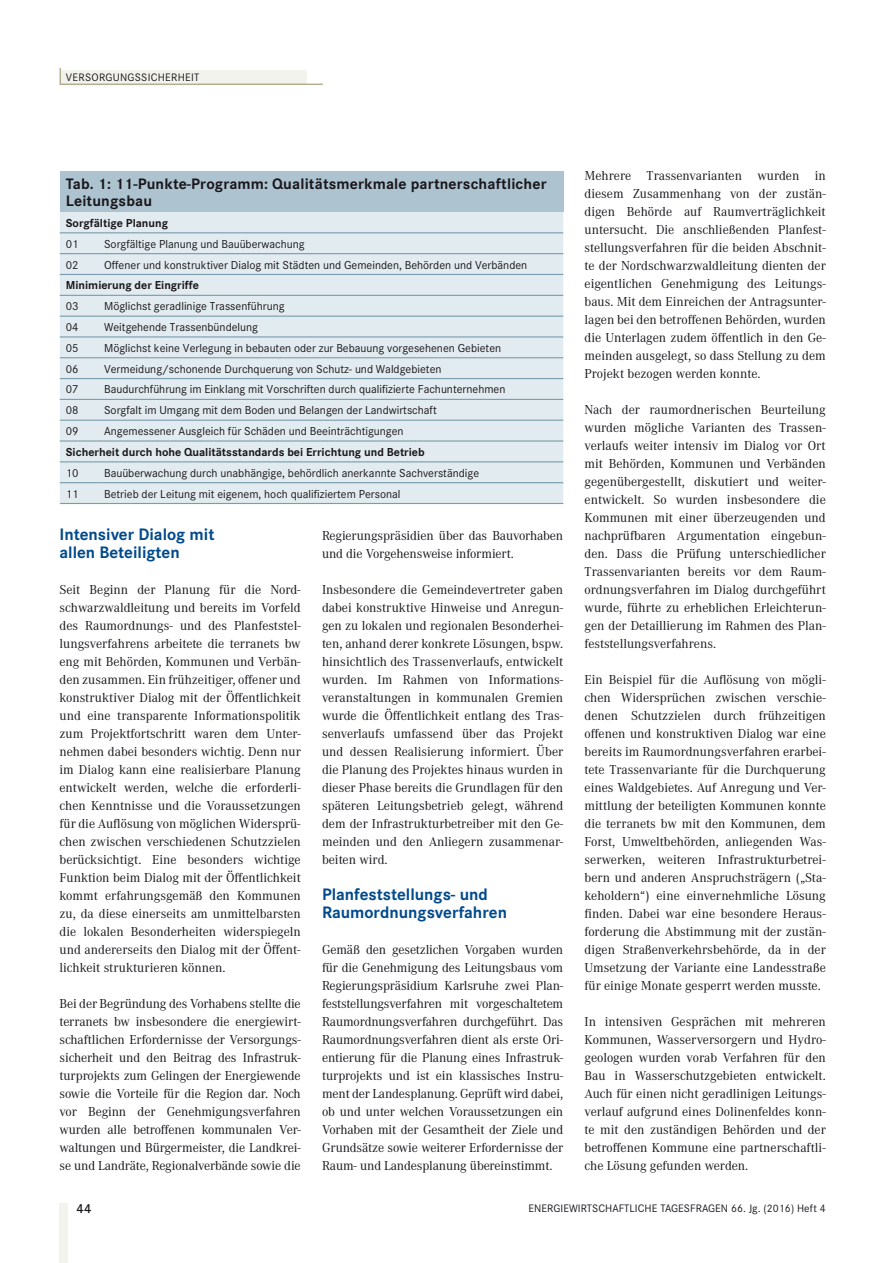
<style>
.page{position:relative;width:893px;height:1263px;background:#fff}
.page>*{position:absolute;margin:0;border:0;box-sizing:border-box;transform-origin:0 0}
.t1{font:700 17.25px/18px "Corporate S";color:#004a8c}
.t2{font:700 15.75px/16.5px "Corporate S";letter-spacing:.01em;color:#1a171c}
.t3{font:13.5px/18px "Corporate A";color:#1a171c;text-align:justify}
.t4{font:600 13.5px "Corporate S";color:#1a171c}
.t5{font:12px "Corporate S";color:#1a171c}
.t6{font:700 12px "Corporate S";color:#1a171c}
.t7{font:11.25px "Corporate S";letter-spacing:.005em;color:#1a171c}
.t8{font:11.25px "Corporate S";letter-spacing:.025em;color:#1a171c}
</style>
<div class="page">
<div style="left:60px;top:71px;width:247px;height:13px;background:#f3f3ed"></div>
<hr style="left:60px;top:84px;width:263px;height:1px;background:#b1af90">
<svg style="left:60px;top:68px;width:1px;height:16px"></svg>
<div style="left:60px;top:1203px;width:8px;height:60px;background:#f3f3ed"></div>
<div style="left:60px;top:172px;width:503px;height:40px;background:#adc3cf"></div>
<div style="left:60px;top:212px;width:503px;height:291px;background:#e2ebef"></div>
<hr style="left:60px;top:232px;width:38px;height:1px;background:#7a9cac">
<hr style="left:98px;top:232px;width:465px;height:1px;background:#7a9cac">
<hr style="left:60px;top:253px;width:38px;height:1px;background:#7a9cac">
<hr style="left:98px;top:253px;width:465px;height:1px;background:#7a9cac">
<hr style="left:60px;top:274px;width:38px;height:1px;background:#7a9cac">
<hr style="left:98px;top:274px;width:465px;height:1px;background:#7a9cac">
<hr style="left:60px;top:295px;width:38px;height:1px;background:#7a9cac">
<hr style="left:98px;top:295px;width:465px;height:1px;background:#7a9cac">
<hr style="left:60px;top:316px;width:38px;height:1px;background:#7a9cac">
<hr style="left:98px;top:316px;width:465px;height:1px;background:#7a9cac">
<hr style="left:60px;top:336px;width:38px;height:1px;background:#7a9cac">
<hr style="left:98px;top:336px;width:465px;height:1px;background:#7a9cac">
<hr style="left:60px;top:357px;width:38px;height:1px;background:#7a9cac">
<hr style="left:98px;top:357px;width:465px;height:1px;background:#7a9cac">
<hr style="left:60px;top:378px;width:38px;height:1px;background:#7a9cac">
<hr style="left:98px;top:378px;width:465px;height:1px;background:#7a9cac">
<hr style="left:60px;top:399px;width:38px;height:1px;background:#7a9cac">
<hr style="left:98px;top:399px;width:465px;height:1px;background:#7a9cac">
<hr style="left:60px;top:420px;width:38px;height:1px;background:#7a9cac">
<hr style="left:98px;top:420px;width:465px;height:1px;background:#7a9cac">
<hr style="left:60px;top:440px;width:38px;height:2px;background:#7a9cac">
<hr style="left:98px;top:440px;width:465px;height:2px;background:#7a9cac">
<hr style="left:60px;top:461px;width:38px;height:1px;background:#7a9cac">
<hr style="left:98px;top:461px;width:465px;height:1px;background:#7a9cac">
<hr style="left:60px;top:482px;width:38px;height:1px;background:#7a9cac">
<hr style="left:98px;top:482px;width:465px;height:1px;background:#7a9cac">
<hr style="left:60px;top:503px;width:38px;height:1px;background:#7a9cac">
<hr style="left:98px;top:503px;width:465px;height:1px;background:#7a9cac">
<p class="t8" style="left:66px;top:71px;width:135px">VERSORGUNGSSICHERHEIT</p>
<p class="t2" style="left:66px;top:176px;width:482px">Tab. 1: 11-Punkte-Programm: Qualitätsmerkmale partnerschaftlicher<br>Leitungsbau</p>
<p class="t6" style="left:66px;top:216px;width:104px">Sorgfältige Planung</p>
<p class="t5" style="left:66px;top:237px;width:14px">01</p>
<p class="t5" style="left:104px;top:237px;width:202px">Sorgfältige Planung und Bauüberwachung</p>
<p class="t5" style="left:66px;top:258px;width:14px">02</p>
<p class="t5" style="left:104px;top:258px;width:425px">Offener und konstruktiver Dialog mit Städten und Gemeinden, Behörden und Verbänden</p>
<p class="t6" style="left:66px;top:279px;width:135px">Minimierung der Eingriffe</p>
<p class="t5" style="left:66px;top:299px;width:14px">03</p>
<p class="t5" style="left:104px;top:299px;width:182px">Möglichst geradlinige Trassenführung</p>
<p class="t5" style="left:66px;top:320px;width:14px">04</p>
<p class="t5" style="left:104px;top:320px;width:155px">Weitgehende Trassenbündelung</p>
<p class="t5" style="left:66px;top:341px;width:14px">05</p>
<p class="t5" style="left:104px;top:341px;width:399px">Möglichst keine Verlegung in bebauten oder zur Bebauung vorgesehenen Gebieten</p>
<p class="t5" style="left:66px;top:362px;width:14px">06</p>
<p class="t5" style="left:104px;top:362px;width:339px">Vermeidung/schonende Durchquerung von Schutz- und Waldgebieten</p>
<p class="t5" style="left:66px;top:383px;width:14px">07</p>
<p class="t5" style="left:104px;top:383px;width:403px">Baudurchführung im Einklang mit Vorschriften durch qualifizierte Fachunternehmen</p>
<p class="t5" style="left:66px;top:403px;width:14px">08</p>
<p class="t5" style="left:104px;top:403px;width:334px">Sorgfalt im Umgang mit dem Boden und Belangen der Landwirtschaft</p>
<p class="t5" style="left:66px;top:424px;width:14px">09</p>
<p class="t5" style="left:104px;top:424px;width:301px">Angemessener Ausgleich für Schäden und Beeinträchtigungen</p>
<p class="t6" style="left:66px;top:445px;width:360px">Sicherheit durch hohe Qualitätsstandards bei Errichtung und Betrieb</p>
<p class="t5" style="left:66px;top:466px;width:14px">10</p>
<p class="t5" style="left:104px;top:466px;width:377px">Bauüberwachung durch unabhängige, behördlich anerkannte Sachverständige</p>
<p class="t5" style="left:66px;top:487px;width:14px">11</p>
<p class="t5" style="left:104px;top:487px;width:298px">Betrieb der Leitung mit eigenem, hoch qualifiziertem Personal</p>
<p class="t1" style="left:60px;top:526px;width:156px">Intensiver Dialog mit allen Beteiligten</p>
<p class="t3" style="left:60px;top:581px;width:243px">Seit Beginn der Planung für die Nord&shy;schwarzwaldleitung und bereits im Vorfeld des Raumordnungs- und des Planfeststel&shy;lungsverfahrens arbeitete die terranets bw eng mit Behörden, Kommunen und Verbän&shy;den zusammen. Ein frühzeitiger, offener und konstruktiver Dialog mit der Öffentlichkeit und eine transparente Informationspolitik zum Projektfortschritt waren dem Unter&shy;nehmen dabei besonders wichtig. Denn nur im Dialog kann eine realisierbare Planung entwickelt werden, welche die erforderli&shy;chen Kenntnisse und die Voraussetzungen für die Auflösung von möglichen Widersprü&shy;chen zwischen verschiedenen Schutzzielen berücksichtigt. Eine besonders wichtige Funktion beim Dialog mit der Öffentlichkeit kommt erfahrungsgemäß den Kommunen zu, da diese einerseits am unmittelbarsten die lokalen Besonderheiten widerspiegeln und andererseits den Dialog mit der Öffent&shy;lichkeit strukturieren können.</p>
<p class="t3" style="left:60px;top:995px;width:243px">Bei der Begründung des Vorhabens stellte die terranets bw insbesondere die energiewirt&shy;schaftlichen Erfordernisse der Versorgungs&shy;sicherheit und den Beitrag des Infrastruk&shy;turprojekts zum Gelingen der Energiewende sowie die Vorteile für die Region dar. Noch vor Beginn der Genehmigungsverfahren wurden alle betroffenen kommunalen Ver&shy;waltungen und Bürgermeister, die Landkrei&shy;se und Landräte, Regionalverbände sowie die</p>
<p class="t3" style="left:322px;top:527px;width:243px">Regierungspräsidien über das Bauvorhaben und die Vorgehensweise informiert.</p>
<p class="t3" style="left:322px;top:581px;width:243px">Insbesondere die Gemeindevertreter gaben dabei konstruktive Hinweise und Anregun&shy;gen zu lokalen und regionalen Besonderhei&shy;ten, anhand derer konkrete Lösungen, bspw. hinsichtlich des Trassenverlaufs, entwickelt wurden. Im Rahmen von Informations&shy;veranstaltungen in kommunalen Gremien wurde die Öffentlichkeit entlang des Tras&shy;senverlaufs umfassend über das Projekt und dessen Realisierung informiert. Über die Planung des Projektes hinaus wurden in dieser Phase bereits die Grundlagen für den späteren Leitungsbetrieb gelegt, während dem der Infrastrukturbetreiber mit den Ge&shy;meinden und den Anliegern zusammenar&shy;beiten wird.</p>
<p class="t1" style="left:322px;top:886px;width:186px">Planfeststellungs- und<br>Raumordnungsverfahren</p>
<p class="t3" style="left:322px;top:941px;width:243px">Gemäß den gesetzlichen Vorgaben wurden für die Genehmigung des Leitungsbaus vom Regierungspräsidium Karlsruhe zwei Plan&shy;feststellungsverfahren mit vorgeschaltetem Raumordnungsverfahren durchgeführt. Das Raumordnungsverfahren dient als erste Ori&shy;entierung für die Planung eines Infrastruk&shy;turprojekts und ist ein klassisches Instru&shy;ment der Landesplanung. Geprüft wird dabei, ob und unter welchen Voraussetzungen ein Vorhaben mit der Gesamtheit der Ziele und Grundsätze sowie weiterer Erfordernisse der Raum- und Landesplanung übereinstimmt.</p>
<p class="t3" style="left:585px;top:167px;width:243px">Mehrere Trassenvarianten wurden in diesem Zusammenhang von der zustän&shy;digen Behörde auf Raumverträglichkeit untersucht. Die anschließenden Planfest&shy;stellungsverfahren für die beiden Abschnit&shy;te der Nordschwarzwaldleitung dienten der eigentlichen Genehmigung des Leitungs&shy;baus. Mit dem Einreichen der Antragsunter&shy;lagen bei den betroffenen Behörden, wurden die Unterlagen zudem öffentlich in den Ge&shy;meinden ausgelegt, so dass Stellung zu dem Projekt bezogen werden konnte.</p>
<p class="t3" style="left:585px;top:401px;width:243px">Nach der raumordnerischen Beurteilung wurden mögliche Varianten des Trassen&shy;verlaufs weiter intensiv im Dialog vor Ort mit Behörden, Kommunen und Verbänden gegenübergestellt, diskutiert und weiter&shy;entwickelt. So wurden insbesondere die Kommunen mit einer überzeugenden und nachprüfbaren Argumentation eingebun&shy;den. Dass die Prüfung unterschiedlicher Trassenvarianten bereits vor dem Raum&shy;ordnungsverfahren im Dialog durchgeführt wurde, führte zu erheblichen Erleichterun&shy;gen der Detaillierung im Rahmen des Plan&shy;feststellungsverfahrens.</p>
<p class="t3" style="left:585px;top:671px;width:243px">Ein Beispiel für die Auflösung von mögli&shy;chen Widersprüchen zwischen verschie&shy;denen Schutzzielen durch frühzeitigen offenen und konstruktiven Dialog war eine bereits im Raumordnungsverfahren erarbei&shy;tete Trassenvariante für die Durchquerung eines Waldgebietes. Auf Anregung und Ver&shy;mittlung der beteiligten Kommunen konnte die terranets bw mit den Kommunen, dem Forst, Umweltbehörden, anliegenden Was&shy;serwerken, weiteren Infrastrukturbetrei&shy;bern und anderen Anspruchsträgern („Sta&shy;keholdern“) eine einvernehmliche Lösung finden. Dabei war eine besondere Heraus&shy;forderung die Abstimmung mit der zustän&shy;digen Straßenverkehrsbehörde, da in der Umsetzung der Variante eine Landesstraße für einige Monate gesperrt werden musste.</p>
<p class="t3" style="left:585px;top:1013px;width:243px">In intensiven Gesprächen mit mehreren Kommunen, Wasserversorgern und Hydro&shy;geologen wurden vorab Verfahren für den Bau in Wasserschutzgebieten entwickelt.<br>Auch für einen nicht geradlinigen Leitungs&shy;verlauf aufgrund eines Dolinenfeldes konn&shy;te mit den zuständigen Behörden und der betroffenen Kommune eine partnerschaftli&shy;che Lösung gefunden werden.</p>
<p class="t4" style="left:77px;top:1201px;width:16px">44</p>
<p class="t7" style="left:529px;top:1202px;width:299px">ENERGIEWIRTSCHAFTLICHE TAGESFRAGEN 66. Jg. (2016) Heft 4</p>
</div>
